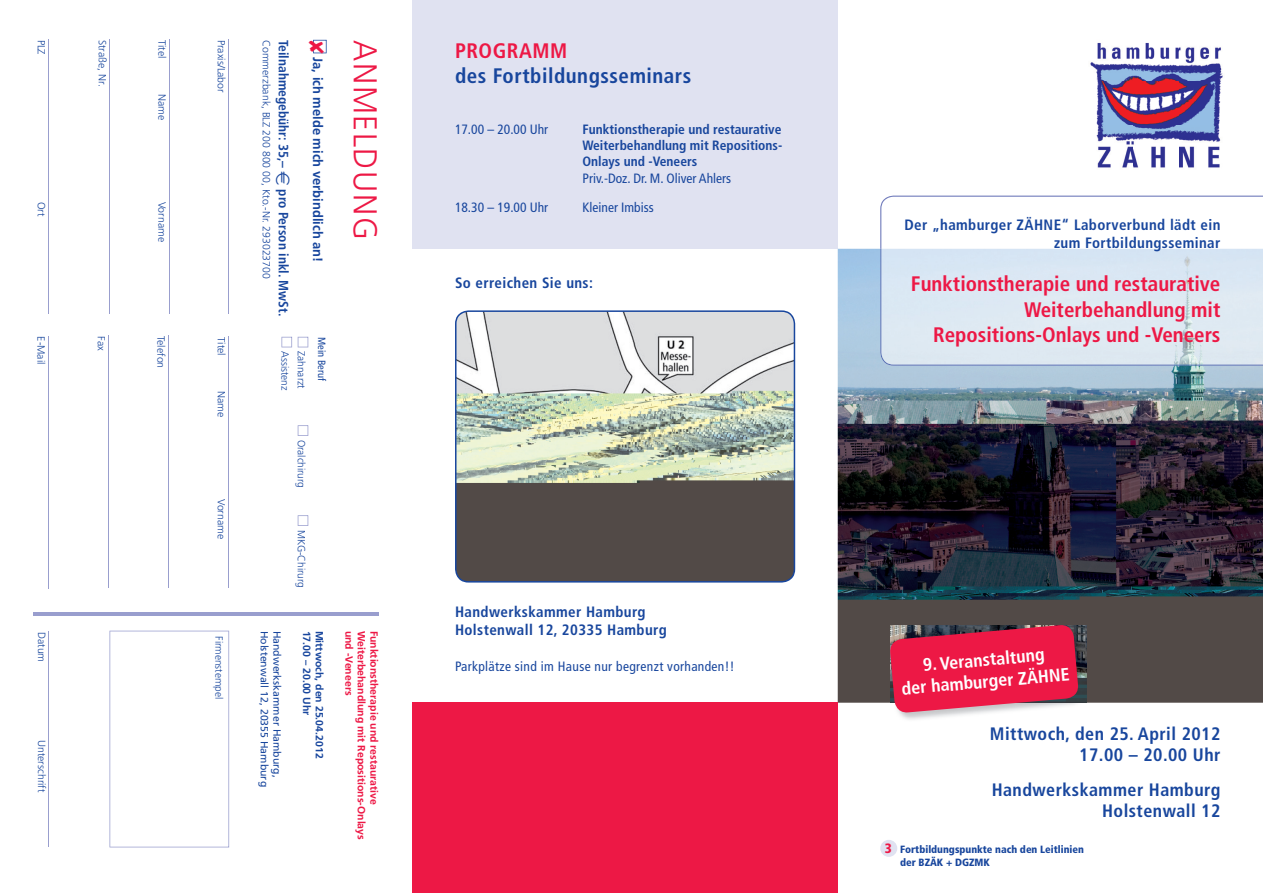
<style>
.page{position:relative;width:1263px;height:893px;background:#fff}
.page>*{position:absolute;margin:0;border:0;box-sizing:border-box;transform-origin:0 0}
.t1{font:300 33px "Frutiger";letter-spacing:.05em;color:#ed1845;scale:.96 1}
.t2{font:700 condensed 21px/25.2px "Frutiger";color:#ed1845;text-align:right}
.t3{font:700 condensed 21px "Frutiger";letter-spacing:.025em;color:#18469d}
.t4{font:700 condensed 21px "Frutiger";letter-spacing:.025em;color:#ed1845}
.t5{font:700 condensed 18px/21.6px "Frutiger";letter-spacing:.025em;color:#18469d;text-align:right}
.t6{font:700 condensed 18px/21.6px "Frutiger";color:#fff;text-align:center}
.t7{font:700 condensed 15px/18px "Frutiger";letter-spacing:.025em;color:#18469d}
.t8{font:700 condensed 13.5px/16.2px "Frutiger";color:#18469d;text-align:justify}
.t9{font:condensed 13.5px "Frutiger";color:#18469d}
.t10{font:condensed 13.5px "Frutiger";letter-spacing:.025em;color:#18469d}
.t11{font:700 13.5px "Frutiger";color:#18469d;scale:.96 1}
.t12{font:300 10.5px "Frutiger";color:#18469d}
.t13{font:700 10.5px "Frutiger";color:#ed1845}
.t14{font:300 10.5px "Frutiger";color:#18469d;scale:.96 1}
.t15{font:10.5px "Frutiger";color:#18469d}
.t16{font:900 condensed 10.5px/12.6px "Frutiger";color:#18469d}
.t17{font:700 10.5px "Frutiger";color:#18469d}
.t18{font:condensed 10.5px "Frutiger";color:#18469d}
.s1{font-family:"Euro Logo";font-weight:400;font-stretch:normal}
.s2{font-size:13.5px;color:#ed1845}
</style>
<div class="page">
<div style="left:412px;top:0;width:426px;height:249px;background:#e0e2f1"></div>
<img style="left:838px;top:249px;width:425px;height:454px">
<svg style="left:880px;top:196px;width:383px;height:53px"></svg>
<div style="left:880px;top:249px;width:383px;height:117px;background:#dde8f3"></div>
<hr style="left:228px;top:39px;width:1px;height:275px;background:#999ece">
<hr style="left:169px;top:39px;width:1px;height:275px;background:#999ece">
<hr style="left:109px;top:39px;width:1px;height:275px;background:#999ece">
<hr style="left:48px;top:39px;width:1px;height:275px;background:#999ece">
<hr style="left:48px;top:336px;width:1px;height:252px;background:#999ece">
<hr style="left:168px;top:336px;width:1px;height:252px;background:#999ece">
<hr style="left:108px;top:336px;width:1px;height:252px;background:#999ece">
<hr style="left:49px;top:631px;width:1px;height:216px;background:#999ece">
<svg style="left:298px;top:337px;width:10px;height:10px"></svg>
<svg style="left:298px;top:425px;width:10px;height:11px"></svg>
<svg style="left:298px;top:515px;width:10px;height:11px"></svg>
<svg style="left:281px;top:337px;width:11px;height:10px"></svg>
<svg style="left:109px;top:631px;width:120px;height:216px"></svg>
<hr style="left:33px;top:612px;width:345px;height:3px;background:#999ece">
<div style="left:880px;top:840px;width:17px;height:17px;background:#e0e2f1;border-radius:50%"></div>
<svg style="left:455px;top:310px;width:340px;height:273px"></svg>
<img style="left:1090px;top:42px;width:133px;height:126px">
<img style="left:899px;top:625px;width:188px;height:95px">
<svg style="left:889px;top:624px;width:190px;height:89px"></svg>
<div style="left:412px;top:703px;width:426px;height:190px;background:#ed1845"></div>
<hr style="left:228px;top:336px;width:1px;height:252px;background:#999ece">
<svg style="left:313px;top:40px;width:14px;height:13px"></svg>
<p class="t12" style="left:47px;top:40px;width:17px;rotate:90deg">PLZ</p>
<p class="t12" style="left:47px;top:202px;width:16px;rotate:90deg">Ort</p>
<p class="t12" style="left:108px;top:40px;width:48px;rotate:90deg">Straße, Nr.</p>
<p class="t12" style="left:168px;top:40px;width:20px;rotate:90deg">Titel</p>
<p class="t12" style="left:168px;top:94px;width:28px;rotate:90deg">Name</p>
<p class="t12" style="left:168px;top:202px;width:42px;rotate:90deg">Vorname</p>
<p class="t12" style="left:47px;top:336px;width:29px;rotate:90deg">E-Mail</p>
<p class="t12" style="left:107px;top:336px;width:16px;rotate:90deg">Fax</p>
<p class="t12" style="left:167px;top:336px;width:34px;rotate:90deg">Telefon</p>
<p class="t12" style="left:48px;top:632px;width:32px;rotate:90deg">Datum</p>
<p class="t12" style="left:48px;top:740px;width:54px;rotate:90deg">Unterschrift</p>
<p class="t8" style="left:292px;top:40px;width:278px;rotate:90deg">Teilnahmegebühr: 35,– <span class="s1">e</span> pro Person inkl. MwSt.</p>
<p class="t12" style="left:227px;top:40px;width:55px;rotate:90deg">Praxis/Labor</p>
<p class="t12" style="left:272px;top:40px;width:240px;rotate:90deg">Commerzbank, BLZ 200 800 00, Kto.-Nr. 293023700</p>
<p class="t11" style="left:326px;top:57px;width:215px;rotate:90deg">Ja, ich melde mich verbindlich an!</p>
<p class="t12" style="left:227px;top:337px;width:20px;rotate:90deg">Titel</p>
<p class="t12" style="left:227px;top:391px;width:28px;rotate:90deg">Name</p>
<p class="t12" style="left:227px;top:499px;width:42px;rotate:90deg">Vorname</p>
<p class="t14" style="left:291px;top:351px;width:42px;rotate:90deg">Assistenz</p>
<p class="t14" style="left:307px;top:351px;width:41px;rotate:90deg">Zahnarzt</p>
<p class="t18" style="left:328px;top:337px;width:46px;rotate:90deg">Mein Beruf</p>
<p class="t14" style="left:307px;top:440px;width:52px;rotate:90deg">Oralchirurg</p>
<p class="t14" style="left:307px;top:530px;width:62px;rotate:90deg">MKG-Chirurg</p>
<h1 class="t1" style="left:384px;top:40px;width:209px;rotate:90deg">ANMELDUNG</h1>
<p class="t14" style="left:225px;top:636px;width:67px;rotate:90deg">Firmenstempel</p>
<p class="t15" style="left:271px;top:630px;width:158px;rotate:90deg">Holstenwall 12, 20355 Hamburg</p>
<p class="t15" style="left:283px;top:630px;width:149px;rotate:90deg">Handwerkskammer Hamburg,</p>
<p class="t17" style="left:313px;top:630px;width:86px;rotate:90deg">17.00 – 20.00 Uhr</p>
<p class="t17" style="left:326px;top:630px;width:129px;rotate:90deg">Mittwoch, den 25.04.2012</p>
<p class="t13" style="left:355px;top:630px;width:66px;rotate:90deg">und -Veneers</p>
<p class="t13" style="left:368px;top:630px;width:211px;rotate:90deg">Weiterbehandlung mit Repositions-Onlays</p>
<p class="t13" style="left:380px;top:630px;width:176px;rotate:90deg">Funktionstherapie und restaurative</p>
<h2 class="t4" style="left:455px;top:39px;width:114px">PROGRAMM</h2>
<h2 class="t3" style="left:455px;top:64px;width:238px">des Fortbildungsseminars</h2>
<p class="t9" style="left:455px;top:121px;width:95px">17.00 – 20.00 Uhr</p>
<p class="t8" style="left:582px;top:121px;width:201px">Funktionstherapie und restaurative Weiterbehandlung mit Repositions-Onlays und -Veneers</p>
<p class="t9" style="left:582px;top:170px;width:150px">Priv.-Doz. Dr. M. Oliver Ahlers</p>
<p class="t9" style="left:455px;top:199px;width:95px">18.30 – 19.00 Uhr</p>
<p class="t9" style="left:582px;top:199px;width:73px">Kleiner Imbiss</p>
<h3 class="t7" style="left:455px;top:273px;width:139px">So erreichen Sie uns:</h3>
<h3 class="t7" style="left:455px;top:603px;width:213px">Handwerkskammer Hamburg<br>Holstenwall 12, 20335 Hamburg</h3>
<p class="t10" style="left:455px;top:659px;width:281px">Parkplätze sind im Hause nur begrenzt vorhanden!!</p>
<h3 class="t7" style="left:904px;top:216px;width:318px;text-align:right">Der „hamburger ZÄHNE“ Laborverbund lädt ein zum Fortbildungsseminar</h3>
<h2 class="t2" style="left:911px;top:272px;width:311px">Funktionstherapie und restaurative<br>Weiterbehandlung mit<br>Repositions-Onlays und -Veneers</h2>
<h3 class="t6" style="left:899px;top:656px;width:170px;rotate:-5deg">9. Veranstaltung<br>der hamburger ZÄHNE</h3>
<h3 class="t5" style="left:990px;top:723px;width:232px">Mittwoch, den 25. April 2012<br>17.00 – 20.00 Uhr</h3>
<h3 class="t5" style="left:992px;top:778px;width:230px">Handwerkskammer Hamburg<br>Holstenwall 12</h3>
<p class="t16" style="left:900px;top:843px;width:185px;text-indent:-15px"><span class="s2">3</span> Fortbildungspunkte nach den Leitlinien der BZÄK + DGZMK</p>
</div>
